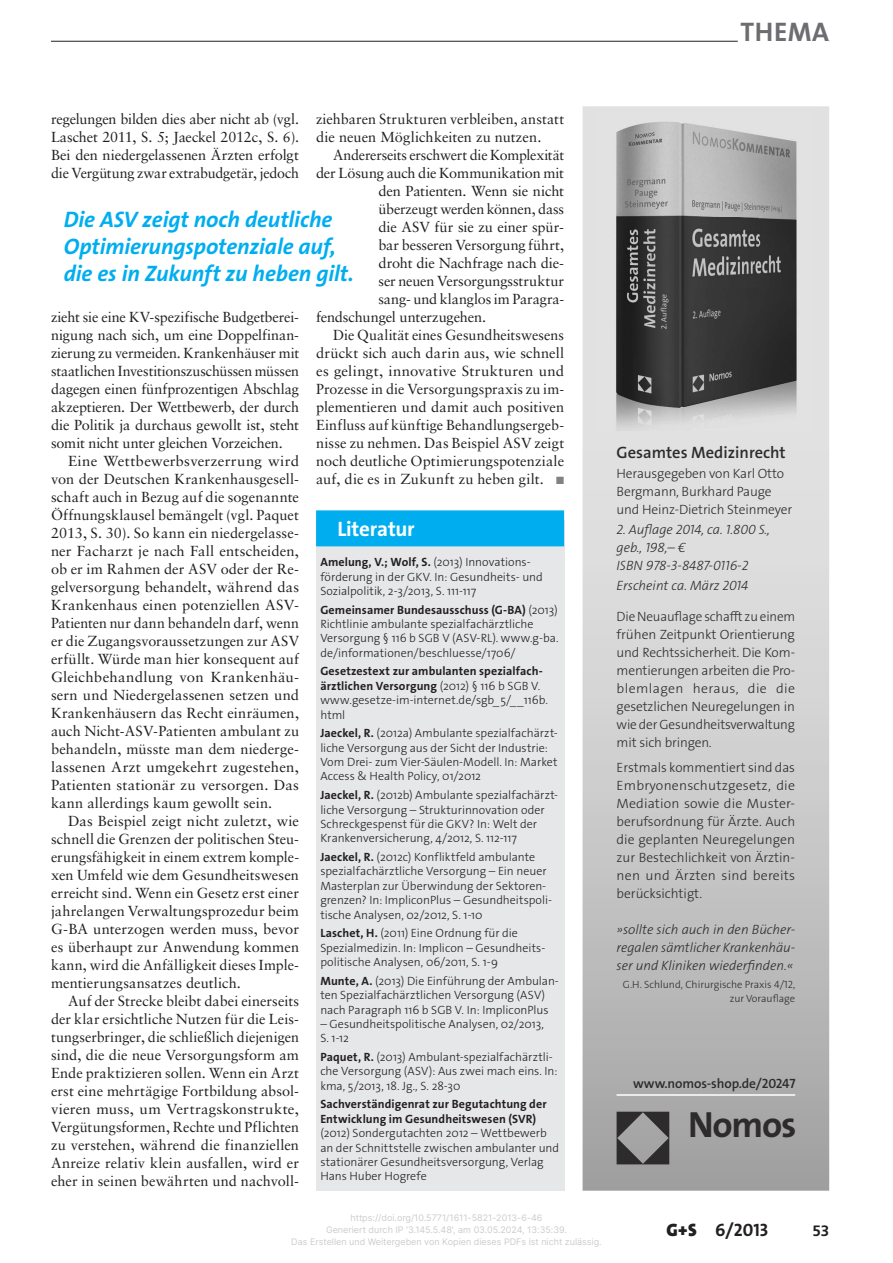
<style>
.page{position:relative;width:893px;height:1263px;background:#fff}
.page>*{position:absolute;margin:0;border:0;box-sizing:border-box;transform-origin:0 0}
.t1{font:700 36.6px "The Sans Os F";letter-spacing:-.035em;color:#2e2b2c}
.t2{font:700 27px "The Sans Os F";letter-spacing:.015em;color:#6c6d70}
.t3{font:italic 700 22.5px/27px "The Sans Os F";letter-spacing:-.005em;color:#00aeef}
.t4{font:700 21px "The Sans Os F";letter-spacing:-.01em;color:#fff}
.t5{font:700 18px "The Sans Os F";color:#231f20}
.t6{font:600 16.5px "The Sans Os F";color:#2e2b2c}
.t7{font:700 15px "Frutiger";color:#231f20}
.t8{font:14.55px/18px "Sabon LT Std";color:#231f20;text-align:justify}
.t9{font:14.55px "Sabon LT Std";letter-spacing:-.02em;color:#231f20}
.t10{font:14.55px "Sabon LT Std";letter-spacing:.02em;color:#231f20}
.t11{font:300 13.5px/18px "The Sans Os F";letter-spacing:-.01em;color:#2e2b2c;text-align:justify}
.t12{font:italic 300 13.5px/18px "The Sans Os F";color:#2e2b2c}
.t13{font:600 13.5px "The Sans Os F";letter-spacing:-.01em;color:#2e2b2c}
.t14{font:300 12px/14.4px "The Sans Os F";color:#231f20}
.t15{font:700 12px/14.4px "The Sans Os F";letter-spacing:.01em;color:#231f20}
.t16{font:300 10.5px/13.5px "The Sans Os F";color:#2e2b2c;text-align:right}
.t17{font:9px/12px "Inter";color:#ccc;text-align:center}
.s1{color:#808285}
.s2{font-weight:700}
.s3{font-weight:900}
</style>
<div class="page">
<hr style="left:51px;top:41px;width:778px;height:1px;background:#231f20">
<hr style="left:738px;top:39px;width:91px;height:3px;background:#fff">
<div style="left:316px;top:520px;width:248px;height:670px;background:#e6e7e9"></div>
<div style="left:316px;top:510px;width:248px;height:36px;background:#00aeef"></div>
<svg style="left:583px;top:106px;width:246px;height:1085px;background:#c9c9c9"></svg>
<hr style="left:617px;top:1094px;width:178px;height:2px;background:#fff">
<svg style="left:617px;top:1112px;width:52px;height:52px;background:#686667"></svg>
<img style="left:597px;top:111px;width:215px;height:320px">
<h2 class="t2" style="left:740px;top:14px;width:90px">THEMA</h2>
<p class="t8" style="left:51px;top:110px;width:250px">regelungen bilden dies aber nicht ab (vgl.<br>Laschet 2011, S. 5; Jaeckel 2012c, S. 6).<br>Bei den niedergelassenen Ärzten erfolgt die Vergütung zwar extrabudgetär, jedoch</p>
<p class="t8" style="left:316px;top:110px;width:250px">ziehbaren Strukturen verbleiben, anstatt die neuen Möglichkeiten zu nutzen.</p>
<p class="t9" style="left:333px;top:147px;width:233px">Andererseits erschwert die Komplexität</p>
<p class="t8" style="left:316px;top:164px;width:250px">der Lösung auch die Kommunikation mit</p>
<p class="t8" style="left:378px;top:182px;width:187px">den Patienten. Wenn sie nicht</p>
<p class="t8" style="left:378px;top:200px;width:187px">überzeugt werden können, dass</p>
<p class="t8" style="left:378px;top:218px;width:187px">die ASV für sie zu einer spür-</p>
<p class="t8" style="left:378px;top:236px;width:187px">bar besseren Versorgung führt,</p>
<p class="t8" style="left:378px;top:254px;width:187px">droht die Nachfrage nach die-</p>
<p class="t8" style="left:378px;top:272px;width:187px">ser neuen Versorgungsstruktur</p>
<p class="t8" style="left:378px;top:290px;width:187px">sang- und klanglos im Paragra-</p>
<p class="t8" style="left:316px;top:308px;width:172px">fendschungel unterzugehen.</p>
<p class="t8" style="left:333px;top:326px;width:233px">Die Qualität eines Gesundheitswesens</p>
<p class="t8" style="left:316px;top:344px;width:249px">drückt sich auch darin aus, wie schnell</p>
<p class="t10" style="left:316px;top:363px;width:250px">es gelingt, innovative Strukturen und</p>
<p class="t8" style="left:316px;top:380px;width:250px">Prozesse in die Versorgungspraxis zu im-</p>
<p class="t8" style="left:316px;top:398px;width:250px">plementieren und damit auch positiven</p>
<p class="t8" style="left:316px;top:416px;width:250px">Einfluss auf künftige Behandlungsergeb-</p>
<p class="t8" style="left:316px;top:434px;width:250px">nisse zu nehmen. Das Beispiel ASV zeigt</p>
<p class="t8" style="left:316px;top:452px;width:250px">noch deutliche Optimierungspotenziale</p>
<p class="t8" style="left:316px;top:470px;width:249px">auf, die es in Zukunft zu heben gilt. <span class="s1">■</span></p>
<h3 class="t3" style="left:64px;top:206px;width:292px">Die ASV zeigt noch deutliche<br>Optimierungspotenziale auf, die es in Zukunft zu heben gilt.</h3>
<p class="t8" style="left:51px;top:308px;width:250px">zieht sie eine KV-spezifische Budgetberei&shy;nigung nach sich, um eine Doppelfinan&shy;zierung zu vermeiden. Krankenhäuser mit staatlichen Investitionszuschüssen müssen dagegen einen fünfprozentigen Abschlag akzeptieren. Der Wettbewerb, der durch die Politik ja durchaus gewollt ist, steht somit nicht unter gleichen Vorzeichen.</p>
<p class="t8" style="left:51px;top:452px;width:250px;text-indent:17px">Eine Wettbewerbsverzerrung wird von der Deutschen Krankenhausgesell&shy;schaft auch in Bezug auf die sogenannte Öffnungsklausel bemängelt (vgl. Paquet 2013, S. 30). So kann ein niedergelasse&shy;ner Facharzt je nach Fall entscheiden, ob er im Rahmen der ASV oder der Re&shy;gelversorgung behandelt, während das Krankenhaus einen potenziellen ASV-Patienten nur dann behandeln darf, wenn er die Zugangsvoraussetzungen zur ASV erfüllt. Würde man hier konsequent auf Gleichbehandlung von Krankenhäu&shy;sern und Niedergelassenen setzen und Krankenhäusern das Recht einräumen, auch Nicht-ASV-Patienten ambulant zu behandeln, müsste man dem niederge&shy;lassenen Arzt umgekehrt zugestehen, Patienten stationär zu versorgen. Das kann allerdings kaum gewollt sein.</p>
<p class="t8" style="left:51px;top:812px;width:250px;text-indent:17px">Das Beispiel zeigt nicht zuletzt, wie schnell die Grenzen der politischen Steu&shy;erungsfähigkeit in einem extrem komple&shy;xen Umfeld wie dem Gesundheitswesen erreicht sind. Wenn ein Gesetz erst einer jahrelangen Verwaltungsprozedur beim G-BA unterzogen werden muss, bevor es überhaupt zur Anwendung kommen kann, wird die Anfälligkeit dieses Imple&shy;mentierungsansatzes deutlich.</p>
<p class="t8" style="left:51px;top:992px;width:250px;text-indent:17px">Auf der Strecke bleibt dabei einerseits der klar ersichtliche Nutzen für die Leis&shy;tungserbringer, die schließlich diejenigen sind, die die neue Versorgungsform am Ende praktizieren sollen. Wenn ein Arzt erst eine mehrtägige Fortbildung absol&shy;vieren muss, um Vertragskonstrukte, Vergütungsformen, Rechte und Pflichten zu verstehen, während die finanziellen Anreize relativ klein ausfallen, wird er eher in seinen bewährten und nachvoll-</p>
<h3 class="t4" style="left:337px;top:515px;width:79px">Literatur</h3>
<p class="t14" style="left:320px;top:555px;width:224px"><span class="s2">Amelung, V.; Wolf, S.</span> (2013) Innovations&shy;förderung in der GKV. In: Gesundheits- und<br>Sozialpolitik, 2-3/2013, S. 111-117</p>
<p class="t14" style="left:320px;top:602px;width:240px"><span class="s2">Gemeinsamer Bundesausschuss (G-BA)</span> (2013)<br>Richtlinie ambulante spezialfachärztliche Versorgung § 116 b SGB V (ASV-RL). www.g-ba. de/informationen/beschluesse/1706/</p>
<p class="t14" style="left:320px;top:664px;width:229px"><span class="s2">Gesetzestext zur ambulanten spezialfach&shy;ärztlichen Versorgung</span> (2012) § 116 b SGB V. www.gesetze-im-internet.de/sgb_5/__116b. html</p>
<p class="t14" style="left:320px;top:726px;width:239px"><span class="s2">Jaeckel, R.</span> (2012a) Ambulante spezialfachärzt&shy;liche Versorgung aus der Sicht der Industrie:<br>Vom Drei- zum Vier-Säulen-Modell. In: Market Access &amp; Health Policy, 01/2012</p>
<p class="t14" style="left:320px;top:788px;width:239px"><span class="s2">Jaeckel, R.</span> (2012b) Ambulante spezialfachärzt&shy;liche Versorgung – Strukturinnovation oder Schreckgespenst für die GKV? In: Welt der Krankenversicherung, 4/2012, S. 112-117</p>
<p class="t14" style="left:320px;top:850px;width:232px"><span class="s2">Jaeckel, R.</span> (2012c) Konfliktfeld ambulante spezialfachärztliche Versorgung – Ein neuer Masterplan zur Überwindung der Sektoren&shy;grenzen? In: ImpliconPlus – Gesundheitspoli&shy;tische Analysen, 02/2012, S. 1-10</p>
<p class="t14" style="left:320px;top:926px;width:225px"><span class="s2">Laschet, H.</span> (2011) Eine Ordnung für die<br>Spezialmedizin. In: Implicon – Gesundheits&shy;politische Analysen, 06/2011, S. 1-9</p>
<p class="t14" style="left:320px;top:973px;width:240px"><span class="s2">Munte, A.</span> (2013) Die Einführung der Ambulan&shy;ten Spezialfachärztlichen Versorgung (ASV) nach Paragraph 116 b SGB V. In: ImpliconPlus</p>
<p class="t14" style="left:320px;top:1017px;width:225px">– Gesundheitspolitische Analysen, 02/2013,<br>S. 1-12</p>
<p class="t14" style="left:320px;top:1050px;width:239px"><span class="s2">Paquet, R.</span> (2013) Ambulant-spezialfachärztli&shy;che Versorgung (ASV): Aus zwei mach eins. In: kma, 5/2013, 18. Jg., S. 28-30</p>
<p class="t15" style="left:320px;top:1097px;width:228px">Sachverständigenrat zur Begutachtung der<br>Entwicklung im Gesundheitswesen (SVR)</p>
<p class="t14" style="left:320px;top:1126px;width:240px">(2012) Sondergutachten 2012 – Wettbewerb an der Schnittstelle zwischen ambulanter und stationärer Gesundheitsversorgung, Verlag Hans Huber Hogrefe</p>
<p class="t17" style="left:291px;top:1212px;width:312px">https://doi.org/10.5771/1611-5821-2013-6-46<br>Generiert durch IP '3.145.5.48', am 03.05.2024, 13:35:39.<br>Das Erstellen und Weitergeben von Kopien dieses PDFs ist nicht zulässig.</p>
<p class="t6" style="left:617px;top:441px;width:171px">Gesamtes Medizinrecht</p>
<p class="t11" style="left:617px;top:464px;width:177px;text-align:left">Herausgegeben von Karl Otto<br>Bergmann, Burkhard Pauge und Heinz-Dietrich Steinmeyer</p>
<p class="t12" style="left:617px;top:521px;width:155px">2. Auflage 2014, ca. 1.800 S., geb., 198,– €<br>ISBN 978-3-8487-0116-2</p>
<p class="t12" style="left:617px;top:577px;width:133px">Erscheint ca. März 2014</p>
<p class="t11" style="left:617px;top:607px;width:180px">Die Neuauflage schafft zu einem frühen Zeitpunkt Orientierung und Rechtssicherheit. Die Kom&shy;mentierungen arbeiten die Pro&shy;blemlagen heraus, die die gesetzlichen Neuregelungen in wie der Gesundheitsverwaltung mit sich bringen.</p>
<p class="t11" style="left:617px;top:759px;width:180px">Erstmals kommentiert sind das Embryonenschutzgesetz, die Mediation sowie die Muster&shy;berufsordnung für Ärzte. Auch die geplanten Neuregelungen zur Bestechlichkeit von Ärztin&shy;nen und Ärzten sind bereits berücksichtigt.</p>
<p class="t12" style="left:617px;top:921px;width:180px;text-align:justify">»sollte sich auch in den Bücher&shy;regalen sämtlicher Krankenhäu&shy;ser und Kliniken wiederfinden.«</p>
<p class="t16" style="left:623px;top:978px;width:174px">G.H. Schlund, Chirurgische Praxis 4/12, zur Vorauflage</p>
<p class="t13" style="left:633px;top:1075px;width:164px">www.nomos-shop.de/20247</p>
<h1 class="t1" style="left:688px;top:1101px;width:110px">Nomos</h1>
<p class="t5" style="left:666px;top:1219px;width:104px"><span class="s3">G+S</span> 6/2013</p>
<p class="t7" style="left:812px;top:1222px;width:18px">53</p>
</div>
